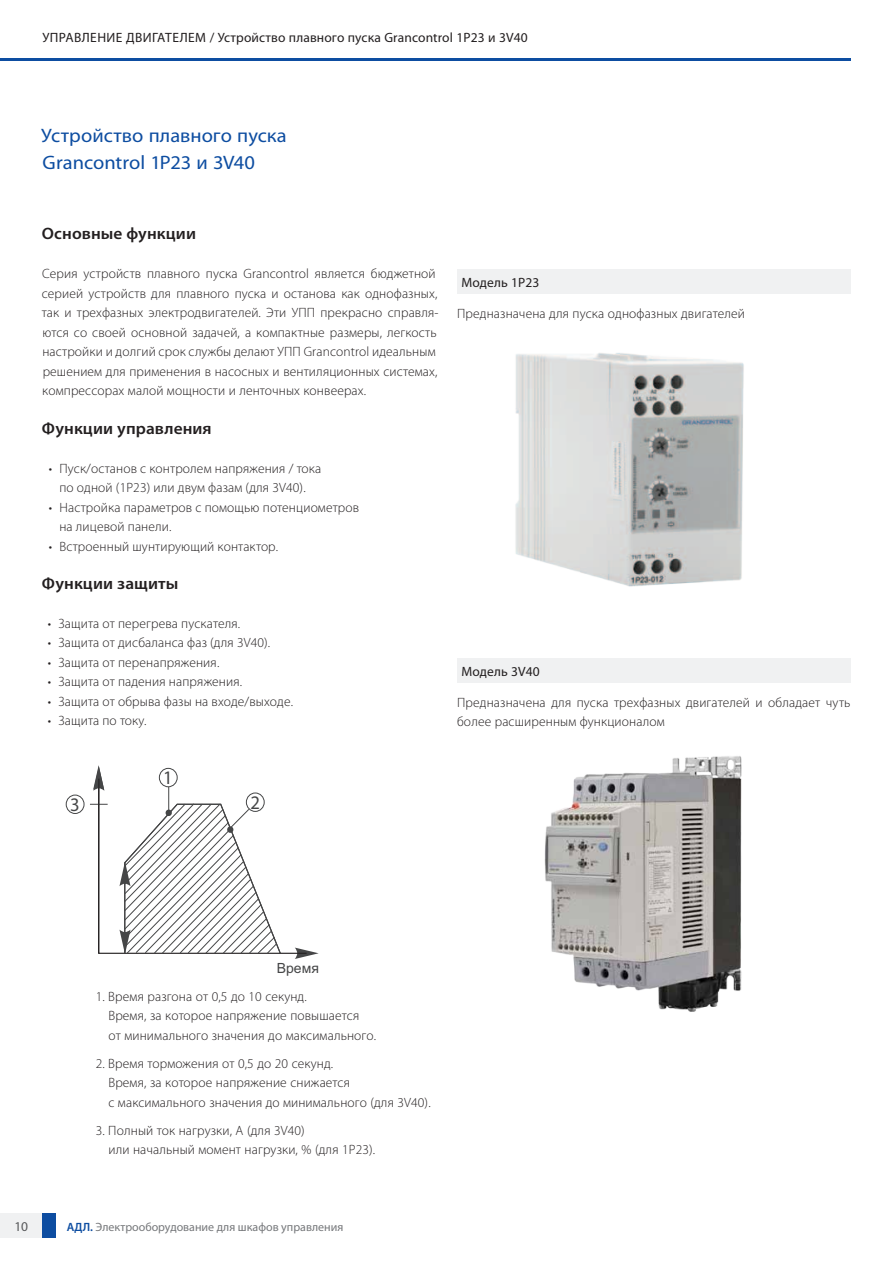
<style>
.page{position:relative;width:893px;height:1263px;background:#fff}
.page>*{position:absolute;margin:0;border:0;box-sizing:border-box;transform-origin:0 0}
.Глава{font:19.5px/27px "Myriad Pro";color:#0d4da1;scale:1.05 1}
.t1{font:19.2px "Helvetica Neue";color:#454647}
.Заголовок{font:600 16.5px "Myriad Pro";letter-spacing:.005em;color:#231f20;scale:1.05 1}
.t2{font:14.1px "Arial";color:#454647}
.Текст_основной{font:300 13.5px/19.5px "Myriad Pro";letter-spacing:.01em;color:#231f20}
.Текст_основной-2{font:13.5px "Myriad Pro";letter-spacing:.01em;color:#231f20}
.t3{font:13.5px "Myriad Pro";color:#57585a}
.t4{font:12px "Myriad Pro";color:#76787b}
.s1{font-weight:600;color:#0d4da1}
</style>
<div class="page">
<div style="left:0;top:1213px;width:45px;height:25px;background:#f0f1f2"></div>
<hr style="left:0;top:58px;width:850px;height:3px;background:#0d4da1">
<div style="left:43px;top:1213px;width:13px;height:25px;background:#0d4da1"></div>
<img style="left:515px;top:353px;width:229px;height:234px">
<img style="left:544px;top:756px;width:198px;height:256px">
<svg style="left:66px;top:765px;width:253px;height:194px"></svg>
<div style="left:457px;top:269px;width:393px;height:25px;background:#f0f1f2"></div>
<div style="left:457px;top:658px;width:393px;height:25px;background:#f0f1f2"></div>
<p class="Текст_основной-2" style="left:43px;top:29px;width:487px">УПРАВЛЕНИЕ ДВИГАТЕЛЕМ / Устройство плавного пуска Grancontrol 1P23 и 3V40</p>
<p class="Глава" style="left:41px;top:122px;width:235px">Устройство плавного пуска<br>Grancontrol 1P23 и 3V40</p>
<p class="Заголовок" style="left:42px;top:223px;width:148px">Основные функции</p>
<p class="Текст_основной" style="left:42px;top:264px;width:398px">Серия устройств плавного пуска Grancontrol является бюджетной серией устройств для плавного пуска и останова как однофазных, так и трехфазных электродвигателей. Эти УПП прекрасно справля&shy;ются со своей основной задачей, а компактные размеры, легкость настройки и долгий срок службы делают УПП Grancontrol идеальным решением для применения в насосных и вентиляционных системах, компрессорах малой мощности и ленточных конвеерах.</p>
<p class="Заголовок" style="left:42px;top:417px;width:163px">Функции управления</p>
<p class="Текст_основной" style="left:49px;top:458px;width:274px;text-align:center">• Пуск/останов с контролем напряжения / тока по одной (1P23) или двум фазам (для 3V40).</p>
<p class="Текст_основной" style="left:59px;top:497px;width:301px;text-indent:-11px">• Настройка параметров с помощью потенциометров на лицевой панели.</p>
<p class="Текст_основной" style="left:49px;top:536px;width:231px">• Встроенный шунтирующий контактор.</p>
<p class="Заголовок" style="left:42px;top:572px;width:132px">Функции защиты</p>
<p class="Текст_основной" style="left:48px;top:613px;width:194px">• Защита от перегрева пускателя.</p>
<p class="Текст_основной" style="left:48px;top:633px;width:224px">• Защита от дисбаланса фаз (для 3V40).</p>
<p class="Текст_основной" style="left:48px;top:652px;width:173px">• Защита от перенапряжения.</p>
<p class="Текст_основной" style="left:48px;top:672px;width:196px">• Защита от падения напряжения.</p>
<p class="Текст_основной" style="left:48px;top:691px;width:247px">• Защита от обрыва фазы на входе/выходе.</p>
<p class="Текст_основной" style="left:48px;top:711px;width:100px">• Защита по току.</p>
<p class="t1" style="left:70px;top:793px;width:11px">3</p>
<p class="t1" style="left:163px;top:766px;width:11px">1</p>
<p class="t1" style="left:250px;top:790px;width:11px">2</p>
<p class="Текст_основной-2" style="left:461px;top:274px;width:80px">Модель 1P23</p>
<p class="Текст_основной" style="left:457px;top:304px;width:289px">Предназначена для пуска однофазных двигателей</p>
<p class="Текст_основной-2" style="left:461px;top:663px;width:80px">Модель 3V40</p>
<p class="Текст_основной" style="left:457px;top:693px;width:395px">Предназначена для пуска трехфазных двигателей и обладает чуть более расширенным функционалом</p>
<p class="t2" style="left:277px;top:959px;width:44px">Время</p>
<p class="Текст_основной" style="left:108px;top:987px;width:269px;text-indent:-13px">1. Время разгона от 0,5 до 10 секунд.<br>Время, за которое напряжение повышается<br>от минимального значения до максимального.</p>
<p class="Текст_основной" style="left:108px;top:1054px;width:324px;text-indent:-13px">2. Время торможения от 0,5 до 20 секунд.<br>Время, за которое напряжение снижается<br>с максимального значения до минимального (для 3V40).</p>
<p class="Текст_основной" style="left:108px;top:1121px;width:268px;text-indent:-13px">3. Полный ток нагрузки, А (для 3V40)<br>или начальный момент нагрузки, % (для 1P23).</p>
<p class="t3" style="left:14px;top:1218px;width:15px">10</p>
<p class="t4" style="left:67px;top:1220px;width:278px"><span class="s1">АДЛ.</span> Электрооборудование для шкафов управления</p>
</div>
